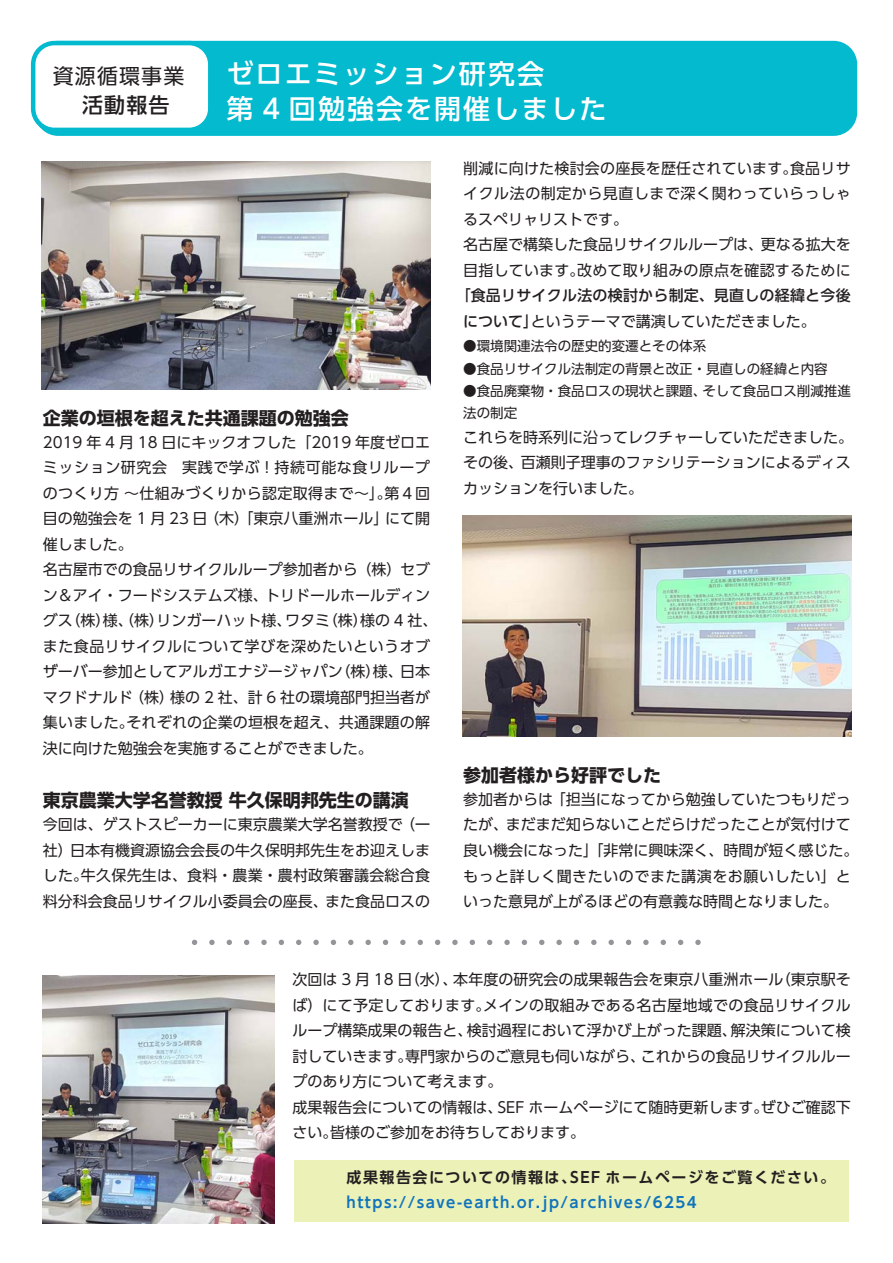
<style>
.page{position:relative;width:893px;height:1263px;background:#fff}
.page>*{position:absolute;margin:0;border:0;box-sizing:border-box;transform-origin:0 0}
.t1{font:500 27px/34.5px "UD Shin Go Pro";letter-spacing:.075em;color:#fff}
.t2{font:21px "UD Shin Go Pro";letter-spacing:.055em;color:#231f20}
.t3{font:500 21px "UD Shin Go Pro";color:#231f20}
.t4{font:700 18px "UD Shin Go Pro";color:#231f20}
.t5{font:15px/25.5px "UD Shin Go Pro";color:#231f20}
.t6{font:500 15px/25.5px "UD Shin Go Pro";letter-spacing:.015em;color:#231f20}
.t7{font:700 15px "UD Shin Go Pro De";letter-spacing:.1em;color:#1074bc}
.t8{font:700 15px "UD Shin Go Pro De";letter-spacing:.1em;color:#231f20}
.t9{font:13.5px/21.9px "UD Shin Go Pro";color:#231f20}
.s1{font-weight:400}
</style>
<div class="page">
<div style="left:37px;top:43px;width:818px;height:91px;background:#03bace;border-radius:21px"></div>
<div style="left:35px;top:41px;width:822px;height:95px;border:4px solid #03bace;border-radius:21px"></div>
<div style="left:33px;top:43px;width:177px;height:87px;background:#fff;border-radius:21px"></div>
<div style="left:31px;top:41px;width:182px;height:91px;border:4px solid #03bace;border-radius:21px"></div>
<div style="left:294px;top:1160px;width:555px;height:61px;background:#ecf1b8"></div>
<img style="left:42px;top:161px;width:389px;height:228px">
<img style="left:463px;top:515px;width:389px;height:221px">
<img style="left:42px;top:975px;width:232px;height:248px">
<svg style="left:192px;top:940px;width:5px;height:5px"></svg>
<svg style="left:209px;top:940px;width:6px;height:5px"></svg>
<svg style="left:227px;top:940px;width:5px;height:5px"></svg>
<svg style="left:244px;top:940px;width:5px;height:5px"></svg>
<svg style="left:261px;top:940px;width:6px;height:5px"></svg>
<svg style="left:279px;top:940px;width:5px;height:5px"></svg>
<svg style="left:296px;top:940px;width:5px;height:5px"></svg>
<svg style="left:313px;top:940px;width:6px;height:5px"></svg>
<svg style="left:331px;top:940px;width:5px;height:5px"></svg>
<svg style="left:348px;top:940px;width:5px;height:5px"></svg>
<svg style="left:365px;top:940px;width:6px;height:5px"></svg>
<svg style="left:383px;top:940px;width:5px;height:5px"></svg>
<svg style="left:400px;top:940px;width:6px;height:5px"></svg>
<svg style="left:418px;top:940px;width:5px;height:5px"></svg>
<svg style="left:435px;top:940px;width:5px;height:5px"></svg>
<svg style="left:452px;top:940px;width:6px;height:5px"></svg>
<svg style="left:470px;top:940px;width:5px;height:5px"></svg>
<svg style="left:487px;top:940px;width:5px;height:5px"></svg>
<svg style="left:504px;top:940px;width:6px;height:5px"></svg>
<svg style="left:522px;top:940px;width:5px;height:5px"></svg>
<svg style="left:539px;top:940px;width:5px;height:5px"></svg>
<svg style="left:556px;top:940px;width:6px;height:5px"></svg>
<svg style="left:574px;top:940px;width:5px;height:5px"></svg>
<svg style="left:591px;top:940px;width:6px;height:5px"></svg>
<svg style="left:608px;top:940px;width:6px;height:5px"></svg>
<svg style="left:626px;top:940px;width:5px;height:5px"></svg>
<svg style="left:643px;top:940px;width:6px;height:5px"></svg>
<svg style="left:661px;top:940px;width:5px;height:5px"></svg>
<svg style="left:678px;top:940px;width:5px;height:5px"></svg>
<svg style="left:695px;top:940px;width:6px;height:5px"></svg>
<h2 class="t2" style="left:53px;top:59px;width:133px">資源循環事業</h2>
<h2 class="t3" style="left:82px;top:88px;width:89px">活動報告</h2>
<h1 class="t1" style="left:227px;top:56px;width:381px">ゼロエミッション研究会<br>第 4 回勉強会を開催しました</h1>
<p class="t4" style="left:43px;top:403px;width:307px">企業の垣根を超えた共通課題の勉強会</p>
<p class="t5" style="left:43px;top:429px;width:396px">2019 年 4 月 18 日にキックオフした「2019 年度ゼロエミッション研究会　実践で学ぶ！持続可能な食リループのつくり方 ～仕組みづくりから認定取得まで～」。第４回目の勉強会を 1 月 23 日（木）「東京八重洲ホール」にて開催しました。<br>名古屋市での食品リサイクルループ参加者から（株）セブン＆アイ・フードシステムズ様、トリドールホールディングス（株）様、（株）リンガーハット様、ワタミ（株）様の 4 社、また食品リサイクルについて学びを深めたいというオブザーバー参加としてアルガエナジージャパン（株）様、日本マクドナルド（株）様の 2 社、計 6 社の環境部門担当者が集いました。それぞれの企業の垣根を超え、共通課題の解決に向けた勉強会を実施することができました。</p>
<p class="t4" style="left:43px;top:786px;width:367px">東京農業大学名誉教授 牛久保明邦先生の講演</p>
<p class="t5" style="left:43px;top:811px;width:389px;text-align:justify">今回は、ゲストスピーカーに東京農業大学名誉教授で（一社）日本有機資源協会会長の牛久保明邦先生をお迎えしました。牛久保先生は、食料・農業・農村政策審議会総合食料分科会食品リサイクル小委員会の座長、また食品ロスの</p>
<p class="t5" style="left:463px;top:155px;width:389px">削減に向けた検討会の座長を歴任されています。食品リサイクル法の制定から見直しまで深く関わっていらっしゃるスペリャリストです。<br>名古屋で構築した食品リサイクルループは、更なる拡大を目指しています。改めて取り組みの原点を確認するために</p>
<p class="t6" style="left:463px;top:283px;width:389px;text-indent:-8px">「食品リサイクル法の検討から制定、見直しの経緯と今後について」<span class="s1">というテーマで講演していただきました。</span></p>
<p class="t9" style="left:463px;top:335px;width:244px">●環境関連法令の歴史的変遷とその体系</p>
<p class="t9" style="left:463px;top:357px;width:366px">●食品リサイクル法制定の背景と改正・見直しの経緯と内容</p>
<p class="t9" style="left:463px;top:380px;width:389px">●食品廃棄物・食品ロスの現状と課題、そして食品ロス削減推進法の制定</p>
<p class="t5" style="left:463px;top:424px;width:391px">これらを時系列に沿ってレクチャーしていただきました。その後、百瀬則子理事のファシリテーションによるディスカッションを行いました。</p>
<p class="t4" style="left:463px;top:761px;width:199px">参加者様から好評でした</p>
<p class="t5" style="left:463px;top:786px;width:397px">参加者からは「担当になってから勉強していたつもりだったが、まだまだ知らないことだらけだったことが気付けて良い機会になった」「非常に興味深く、時間が短く感じた。もっと詳しく聞きたいのでまた講演をお願いしたい」といった意見が上がるほどの有意義な時間となりました。</p>
<p class="t5" style="left:293px;top:966px;width:560px">次回は 3 月 18 日（水）、本年度の研究会の成果報告会を東京八重洲ホール（東京駅そば）にて予定しております。メインの取組みである名古屋地域での食品リサイクルループ構築成果の報告と、検討過程において浮かび上がった課題、解決策について検討していきます。専門家からのご意見も伺いながら、これからの食品リサイクルループのあり方について考えます。<br>成果報告会についての情報は、SEF ホームページにて随時更新します。ぜひご確認下さい。皆様のご参加をお待ちしております。</p>
<p class="t8" style="left:347px;top:1165px;width:490px">成果報告会についての情報は、SEF ホームページをご覧ください。</p>
<p class="t7" style="left:347px;top:1190px;width:352px">https://save-earth.or.jp/archives/6254</p>
</div>
